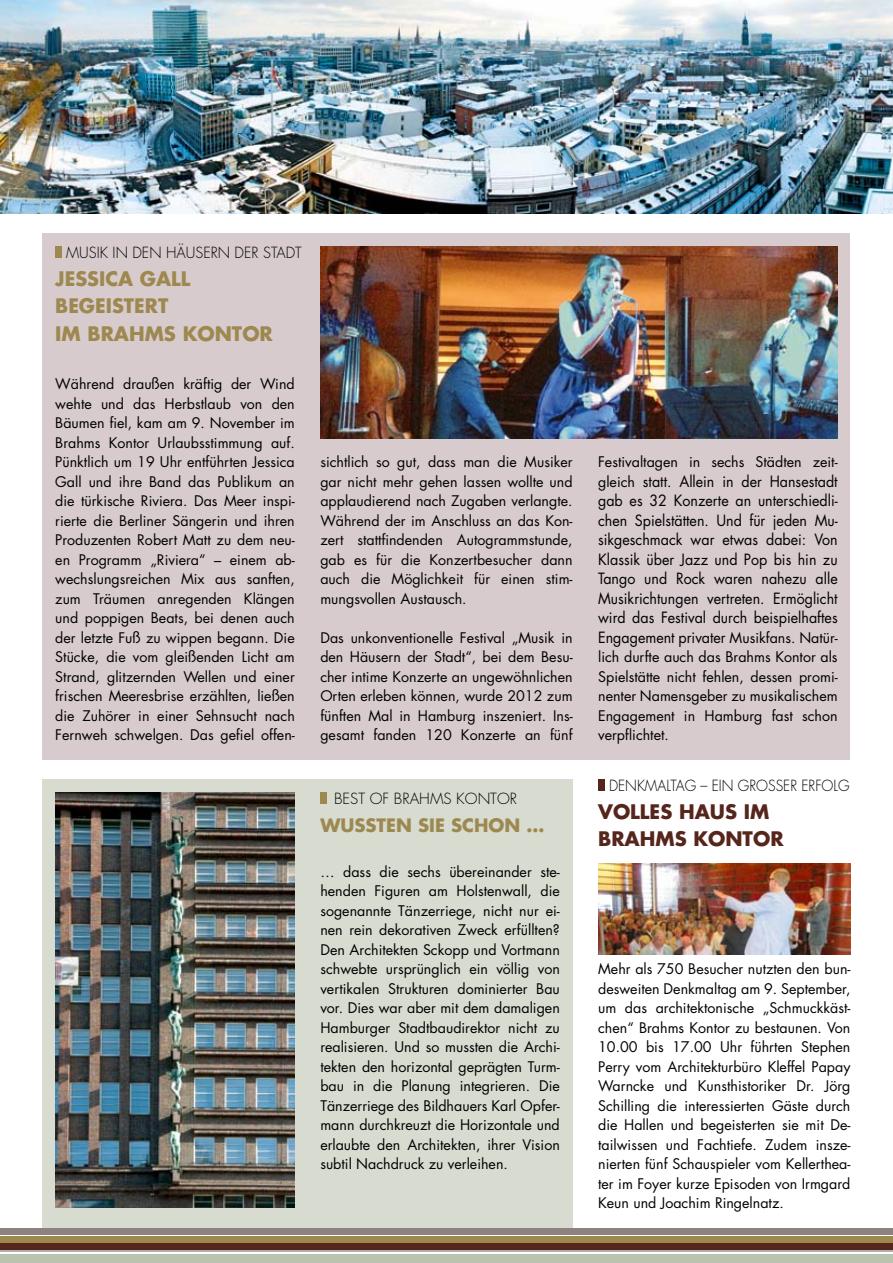
<style>
.page{position:relative;width:893px;height:1263px;background:#fff}
.page>*{position:absolute;margin:0;border:0;box-sizing:border-box;transform-origin:0 0}
.t1{font:700 19.5px/27.6px "Futura";color:#9d8950}
.t2{font:700 19.5px/27.6px "Futura";color:#56251b}
.t3{font:700 18px "Futura";color:#9d8950}
.t4{font:15.15px/19.5px "Futura";color:#000;text-align:justify;scale:.94 1}
.t5{font:300 15px "Futura";color:#000}
.t6{font:300 15px "Futura";color:#000;scale:.93 1}
.t7{font:14.25px/19.5px "Futura";color:#000;text-align:justify}
.s1{font-size:14.25px}
</style>
<div class="page">
<img style="left:0;top:0;width:893px;height:214px">
<div style="left:43px;top:779px;width:530px;height:455px;background:#d7dbd0"></div>
<img style="left:55px;top:792px;width:240px;height:416px">
<div style="left:43px;top:233px;width:807px;height:527px;background:#d7cbce"></div>
<div style="left:55px;top:246px;width:7px;height:12px;background:#9d8950"></div>
<div style="left:598px;top:779px;width:6px;height:12px;background:#56251b"></div>
<img style="left:320px;top:246px;width:518px;height:192px">
<div style="left:320px;top:792px;width:7px;height:12px;background:#9d8950"></div>
<img style="left:598px;top:863px;width:252px;height:92px">
<div style="left:0;top:1236px;width:893px;height:8px;background:#9d8950"></div>
<div style="left:0;top:1228px;width:893px;height:6px;background:#8c827f"></div>
<hr style="left:0;top:1249px;width:893px;height:2px;background:#abafb2">
<div style="left:0;top:1254px;width:893px;height:9px;background:#bac3b0"></div>
<div style="left:0;top:1243px;width:893px;height:7px;background:#56251b"></div>
<p class="t5" style="left:66px;top:243px;width:237px">MUSIK IN DEN HÄUSERN DER STADT</p>
<h1 class="t1" style="left:55px;top:264px;width:219px">JESSICA GALL<br>BEGEISTERT<br>IM BRAHMS KONTOR</h1>
<p class="t7" style="left:55px;top:374px;width:241px">Während draußen kräftig der Wind wehte und das Herbstlaub von den Bäumen fiel, kam am 9. November im Brahms Kontor Urlaubsstimmung auf.<br>Pünktlich um 19 Uhr entführten Jessica Gall und ihre Band das Publikum an die türkische Riviera. Das Meer inspi&shy;rierte die Berliner Sängerin und ihren Produzenten Robert Matt zu dem neu&shy;en Programm „Riviera“ – einem ab&shy;wechslungsreichen Mix aus sanften, zum Träumen anregenden Klängen und poppigen Beats, bei denen auch der letzte Fuß zu wippen begann. Die Stücke, die vom gleißenden Licht am Strand, glitzernden Wellen und einer frischen Meeresbrise erzählten, ließen die Zuhörer in einer Sehnsucht nach Fernweh schwelgen. Das gefiel offen-</p>
<p class="t7" style="left:320px;top:452px;width:254px">sichtlich so gut, dass man die Musiker gar nicht mehr gehen lassen wollte und applaudierend nach Zugaben verlangte.<br>Während der im Anschluss an das Kon&shy;zert stattfindenden Autogrammstunde, gab es für die Konzertbesucher dann auch die Möglichkeit für einen stim&shy;mungsvollen Austausch.</p>
<p class="t7" style="left:320px;top:628px;width:254px">Das unkonventionelle Festival „Musik in den Häusern der Stadt“, bei dem Besu&shy;cher intime Konzerte an ungewöhnlichen Orten erleben können, wurde 2012 zum fünften Mal in Hamburg inszeniert. Ins&shy;gesamt fanden 120 Konzerte an fünf</p>
<p class="t5" style="left:334px;top:789px;width:185px">BEST OF BRAHMS KONTOR</p>
<p class="t3" style="left:320px;top:813px;width:226px">WUSSTEN SIE SCHON …</p>
<p class="t7" style="left:320px;top:862px;width:241px">… dass die sechs übereinander ste&shy;henden Figuren am Holstenwall, die sogenannte Tänzerriege, nicht nur ei&shy;nen rein dekorativen Zweck erfüllten?<br>Den Architekten Sckopp und Vortmann schwebte ursprünglich ein völlig von vertikalen Strukturen dominierter Bau vor. Dies war aber mit dem damaligen Hamburger Stadtbaudirektor nicht zu realisieren. Und so mussten die Archi&shy;tekten den horizontal geprägten Turm&shy;bau in die Planung integrieren. Die Tänzerriege des Bildhauers Karl Opfer&shy;mann durchkreuzt die Horizontale und erlaubte den Architekten, ihrer Vision subtil Nachdruck zu verleihen.</p>
<p class="t7" style="left:598px;top:452px;width:241px">Festivaltagen in sechs Städten zeit-</p>
<p class="t4" style="left:598px;top:471px;width:256px"><span class="s1">gleich</span> statt. Allein in der Hansestadt gab es 32 Konzerte an unterschiedli&shy;chen Spielstätten. Und für jeden Mu&shy;sikgeschmack war etwas dabei: Von Klassik über Jazz und Pop bis hin zu Tango und Rock waren nahezu alle Musikrichtungen vertreten. Ermöglicht wird das Festival durch beispielhaftes Engagement privater <span class="s1">Musikfans. Natür-</span></p>
<p class="t7" style="left:598px;top:647px;width:241px">lich durfte auch das Brahms Kontor als Spielstätte nicht fehlen, dessen promi&shy;nenter Namensgeber zu musikalischem Engagement in Hamburg fast schon verpflichtet.</p>
<p class="t6" style="left:609px;top:776px;width:260px">DENKMALTAG – EIN GROSSER ERFOLG</p>
<h1 class="t2" style="left:598px;top:797px;width:187px">VOLLES HAUS IM<br>BRAHMS KONTOR</h1>
<p class="t7" style="left:598px;top:959px;width:254px">Mehr als 750 Besucher nutzten den bun&shy;desweiten Denkmaltag am 9. September, um das architektonische „Schmuckkäst&shy;chen“ Brahms Kontor zu bestaunen. Von 10.00 bis 17.00 Uhr führten Stephen Perry vom Architekturbüro Kleffel Papay Warncke und Kunsthistoriker Dr. Jörg Schilling die interessierten Gäste durch die Hallen und begeisterten sie mit De&shy;tailwissen und Fachtiefe. Zudem insze&shy;nierten fünf Schauspieler vom Kellerthea&shy;ter im Foyer kurze Episoden von Irmgard Keun und Joachim Ringelnatz.</p>
</div>
